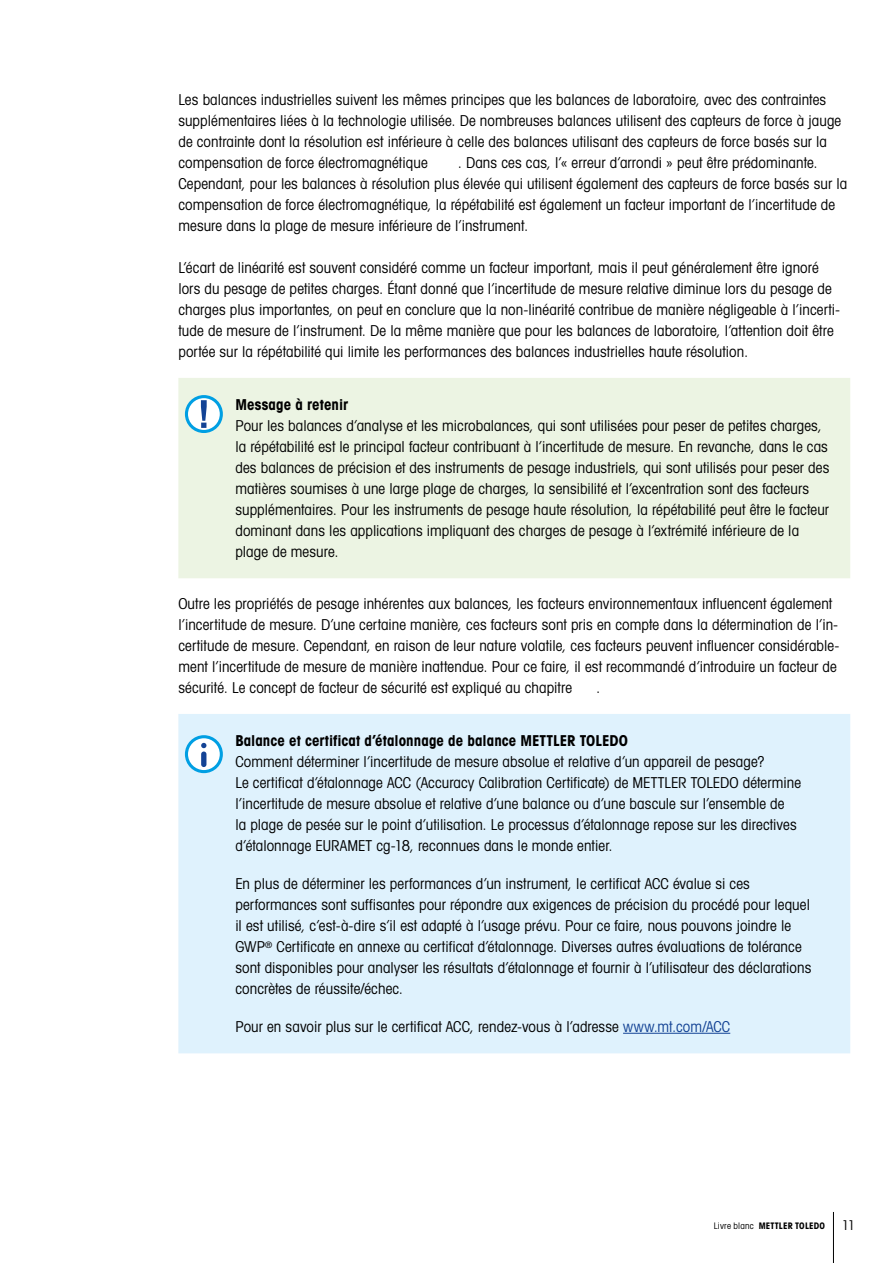
<style>
.page{position:relative;width:893px;height:1263px;background:#fff}
.page>*{position:absolute;margin:0;border:0;box-sizing:border-box;transform-origin:0 0}
.t1{font:15px/21px "Avant Gardefor MT Bk";letter-spacing:.005em;color:#000}
.t2{font:15px "Avant Gardefor MT Bd";letter-spacing:.005em;color:#000}
.t3{font:13.5px "Avant Gardefor MT Bk";color:#000}
.t4{font:9px "Avant Gardefor MT Bd";letter-spacing:.015em;color:#000}
.s1{color:#134395}
.s2{font-family:"Avant Gardefor MT Bk"}
</style>
<div class="page">
<div style="left:178px;top:378px;width:672px;height:200px;background:#ecf4e3"></div>
<svg style="left:186px;top:397px;width:35px;height:34px"></svg>
<div style="left:185px;top:395px;width:38px;height:38px;border:3px solid #009fe3;border-radius:50%"></div>
<svg style="left:201px;top:400px;width:6px;height:28px"></svg>
<div style="left:178px;top:714px;width:672px;height:339px;background:#dff2fd"></div>
<svg style="left:186px;top:737px;width:35px;height:35px"></svg>
<div style="left:185px;top:735px;width:38px;height:38px;border:3px solid #009fe3;border-radius:50%"></div>
<svg style="left:201px;top:743px;width:5px;height:5px"></svg>
<div style="left:201px;top:751px;width:5px;height:16px;background:#134395;border-radius:3px"></div>
<hr style="left:623px;top:1033px;width:107px;height:1px;background:#134395">
<hr style="left:833px;top:1212px;width:1px;height:51px;background:#000">
<p class="t1" style="left:178px;top:88px;width:664px">Les balances industrielles suivent les mêmes principes que les balances de laboratoire, avec des contraintes supplémentaires liées à la technologie utilisée. De nombreuses balances utilisent des capteurs de force à jauge de contrainte dont la résolution est inférieure à celle des balances utilisant des capteurs de force basés sur la compensation de force électromagnétique</p>
<p class="t1" style="left:178px;top:151px;width:670px;text-indent:279px">. Dans ces cas, l’« erreur d’arrondi » peut être prédominante.<br>Cependant, pour les balances à résolution plus élevée qui utilisent également des capteurs de force basés sur la compensation de force électromagnétique, la répétabilité est également un facteur important de l’incertitude de mesure dans la plage de mesure inférieure de l’instrument.</p>
<p class="t1" style="left:178px;top:256px;width:663px">L’écart de linéarité est souvent considéré comme un facteur important, mais il peut généralement être ignoré lors du pesage de petites charges. Étant donné que l’incertitude de mesure relative diminue lors du pesage de charges plus importantes, on peut en conclure que la non-linéarité contribue de manière négligeable à l’incerti&shy;tude de mesure de l’instrument. De la même manière que pour les balances de laboratoire, l’attention doit être portée sur la répétabilité qui limite les performances des balances industrielles haute résolution.</p>
<p class="t2" style="left:235px;top:395px;width:114px">Message à retenir</p>
<p class="t1" style="left:235px;top:415px;width:596px">Pour les balances d’analyse et les microbalances, qui sont utilisées pour peser de petites charges, la répétabilité est le principal facteur contribuant à l’incertitude de mesure. En revanche, dans le cas des balances de précision et des instruments de pesage industriels, qui sont utilisés pour peser des matières soumises à une large plage de charges, la sensibilité et l’excentration sont des facteurs supplémentaires. Pour les instruments de pesage haute résolution, la répétabilité peut être le facteur dominant dans les applications impliquant des charges de pesage à l’extrémité inférieure de la plage de mesure.</p>
<p class="t1" style="left:178px;top:592px;width:662px">Outre les propriétés de pesage inhérentes aux balances, les facteurs environnementaux influencent également l’incertitude de mesure. D’une certaine manière, ces facteurs sont pris en compte dans la détermination de l’in&shy;certitude de mesure. Cependant, en raison de leur nature volatile, ces facteurs peuvent influencer considérable&shy;ment l’incertitude de mesure de manière inattendue. Pour ce faire, il est recommandé d’introduire un facteur de sécurité. Le concept de facteur de sécurité est expliqué au chapitre</p>
<p class="t1" style="left:596px;top:676px;width:6px">.</p>
<p class="t2" style="left:235px;top:731px;width:394px">Balance et certificat d’étalonnage de balance METTLER TOLEDO</p>
<p class="t1" style="left:235px;top:751px;width:567px">Comment déterminer l’incertitude de mesure absolue et relative d’un appareil de pesage?<br>Le certificat d’étalonnage ACC (Accuracy Calibration Certificate) de METTLER TOLEDO détermine l’incertitude de mesure absolue et relative d’une balance ou d’une bascule sur l’ensemble de<br>la plage de pesée sur le point d’utilisation. Le processus d’étalonnage repose sur les directives d’étalonnage EURAMET cg-18, reconnues dans le monde entier.</p>
<p class="t1" style="left:235px;top:873px;width:577px">En plus de déterminer les performances d’un instrument, le certificat ACC évalue si ces performances sont suffisantes pour répondre aux exigences de précision du procédé pour lequel il est utilisé, c’est-à-dire s’il est adapté à l’usage prévu. Pour ce faire, nous pouvons joindre le GWP<sup>®</sup> Certificate en annexe au certificat d’étalonnage. Diverses autres évaluations de tolérance sont disponibles pour analyser les résultats d’étalonnage et fournir à l’utilisateur des déclarations concrètes de réussite/échec.</p>
<p class="t1" style="left:235px;top:1016px;width:496px">Pour en savoir plus sur le certificat ACC, rendez-vous à l’adresse <span class="s1">www.mt.com/ACC</span></p>
<p class="t4" style="left:714px;top:1219px;width:113px"><span class="s2">Livre blanc</span> METTLER TOLEDO</p>
<p class="t3" style="left:842px;top:1217px;width:15px">11</p>
</div>
